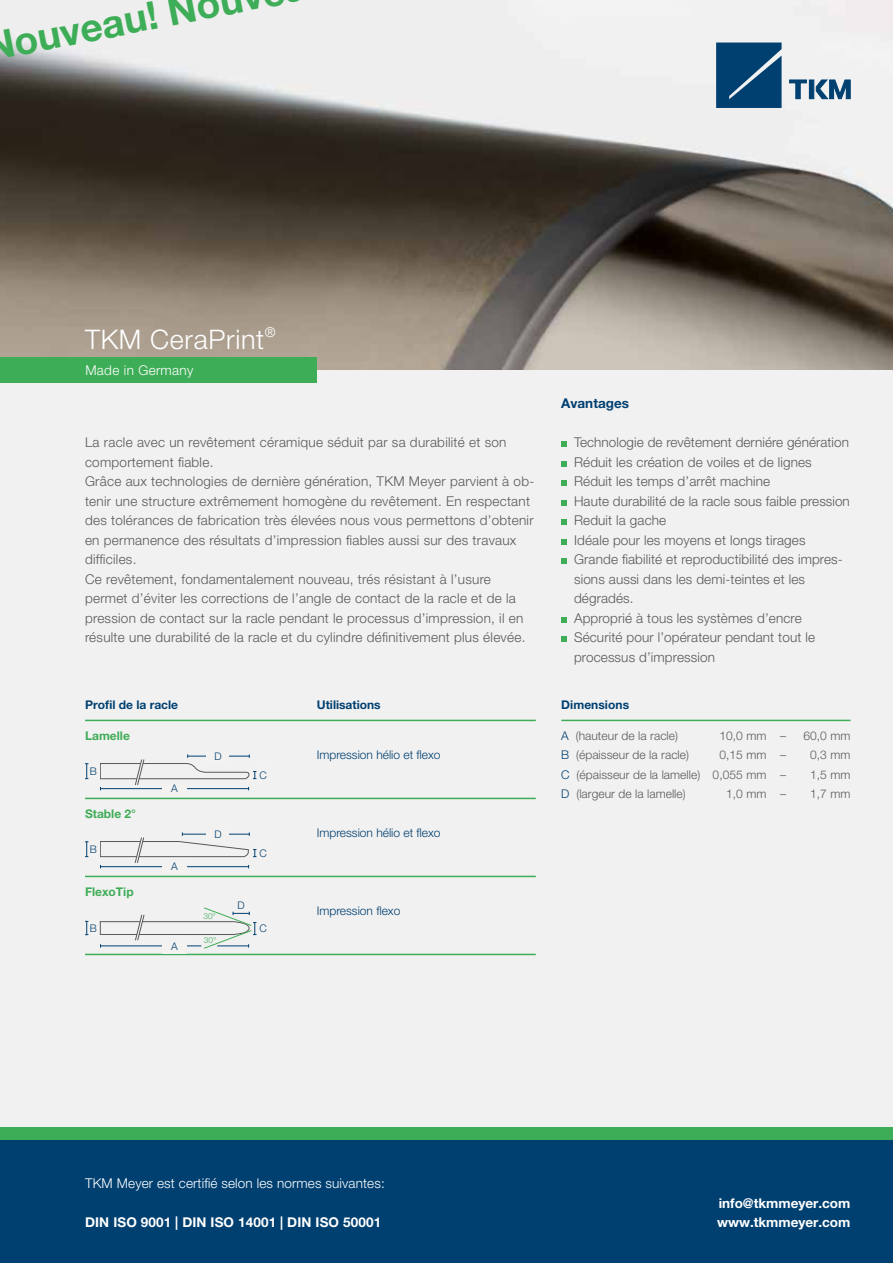
<style>
.page{position:relative;width:893px;height:1263px;background:#fff}
.page>*{position:absolute;margin:0;border:0;box-sizing:border-box;transform-origin:0 0}
.t1{font:700 39px "Helvetica Neue LT Pro";color:#3ead57}
.t2{font:300 27px "Helvetica Neue LT Pro";letter-spacing:.025em;color:#fff}
.t3{font:300 13.5px/19.5px "Helvetica Neue LT Pro";letter-spacing:.02em;color:#58595b}
.t4{font:700 13.5px/19.5px "Helvetica Neue LT Pro";letter-spacing:.005em;color:#fff}
.t5{font:300 13.5px "Helvetica Neue LT Pro";letter-spacing:.01em;color:#fff}
.t6{font:700 13.5px "Helvetica Neue LT Pro";color:#004071}
.t7{font:300 12px/19.5px "Helvetica Neue LT Pro";letter-spacing:.005em;color:#58595b}
.t8{font:300 12px "Helvetica Neue LT Pro";color:#004071}
.t9{font:700 12px "Helvetica Neue LT Pro";color:#004071}
.t10{font:700 12px "Helvetica Neue LT Pro";color:#3ead57}
.t11{font:300 10.5px "Helvetica Neue LT Pro";color:#004071}
.t12{font:300 8.25px "Helvetica Neue LT Pro";color:#3ead57}
.s1{color:#004071}
</style>
<div class="page">
<div style="left:0;top:1140px;width:893px;height:123px;background:#004071"></div>
<div style="left:0;top:1127px;width:893px;height:13px;background:#3ead57"></div>
<img style="left:0;top:0;width:893px;height:370px">
<svg style="left:716px;top:43px;width:66px;height:65px;background:#104c79"></svg>
<svg style="left:789px;top:80px;width:61px;height:19px"></svg>
<hr style="left:85px;top:720px;width:451px;height:1px;background:#3ead57">
<hr style="left:85px;top:798px;width:451px;height:1px;background:#3ead57">
<hr style="left:85px;top:876px;width:451px;height:1px;background:#3ead57">
<hr style="left:85px;top:954px;width:451px;height:1px;background:#3ead57">
<div style="left:162px;top:785px;width:25px;height:11px;background:#f3f2f1"></div>
<div style="left:207px;top:752px;width:22px;height:11px;background:#f3f2f1"></div>
<div style="left:260px;top:767px;width:9px;height:16px;background:#f3f2f1"></div>
<svg style="left:100px;top:754px;width:156px;height:36px"></svg>
<svg style="left:85px;top:763px;width:3px;height:16px"></svg>
<div style="left:90px;top:763px;width:9px;height:16px;background:#f3f2f1"></div>
<hr style="left:561px;top:720px;width:289px;height:1px;background:#3ead57">
<div style="left:162px;top:863px;width:25px;height:11px;background:#f3f2f1"></div>
<div style="left:207px;top:830px;width:22px;height:11px;background:#f3f2f1"></div>
<div style="left:260px;top:845px;width:9px;height:16px;background:#f3f2f1"></div>
<svg style="left:100px;top:832px;width:156px;height:36px"></svg>
<svg style="left:85px;top:841px;width:3px;height:16px"></svg>
<div style="left:90px;top:841px;width:9px;height:16px;background:#f3f2f1"></div>
<div style="left:162px;top:942px;width:25px;height:11px;background:#f3f2f1"></div>
<div style="left:260px;top:922px;width:9px;height:13px;background:#f3f2f1"></div>
<svg style="left:85px;top:921px;width:3px;height:14px"></svg>
<div style="left:90px;top:921px;width:9px;height:14px;background:#f3f2f1"></div>
<svg style="left:100px;top:907px;width:156px;height:42px"></svg>
<div style="left:0;top:357px;width:317px;height:26px;background:#3ead57"></div>
<svg style="left:561px;top:441px;width:6px;height:6px"></svg>
<svg style="left:561px;top:461px;width:6px;height:6px"></svg>
<svg style="left:561px;top:480px;width:6px;height:6px"></svg>
<svg style="left:561px;top:500px;width:6px;height:6px"></svg>
<svg style="left:561px;top:519px;width:6px;height:6px"></svg>
<svg style="left:561px;top:539px;width:6px;height:6px"></svg>
<svg style="left:561px;top:558px;width:6px;height:6px"></svg>
<svg style="left:561px;top:617px;width:6px;height:6px"></svg>
<svg style="left:561px;top:636px;width:6px;height:6px"></svg>
<h1 class="t1" style="left:9px;top:19px;width:234px;rotate:-11deg">ouveau! Nou</h1>
<h2 class="t2" style="left:85px;top:323px;width:192px">TKM CeraPrint<sup>®</sup></h2>
<p class="t5" style="left:85px;top:362px;width:110px">Made in Germany</p>
<p class="t3" style="left:85px;top:432px;width:451px">La racle avec un revêtement céramique séduit par sa durabilité et son comportement fiable.<br>Grâce aux technologies de dernière génération, TKM Meyer parvient à ob&shy;tenir une structure extrêmement homogène du revêtement. En respectant des tolérances de fabrication très élevées nous vous permettons d’obtenir en permanence des résultats d’impression fiables aussi sur des travaux difficiles.<br>Ce revêtement, fondamentalement nouveau, trés résistant à l’usure permet d’éviter les corrections de l’angle de contact de la racle et de la pression de contact sur la racle pendant le processus d’impression, il en résulte une durabilité de la racle et du cylindre définitivement plus élevée.</p>
<p class="t9" style="left:85px;top:698px;width:95px">Profil de la racle</p>
<p class="t10" style="left:85px;top:728px;width:46px">Lamelle</p>
<p class="t11" style="left:90px;top:765px;width:9px">B</p>
<p class="t10" style="left:85px;top:806px;width:53px">Stable 2°</p>
<p class="t11" style="left:90px;top:843px;width:9px">B</p>
<p class="t10" style="left:85px;top:884px;width:50px">FlexoTip</p>
<p class="t11" style="left:171px;top:782px;width:8px">A</p>
<p class="t11" style="left:171px;top:860px;width:8px">A</p>
<p class="t11" style="left:214px;top:750px;width:9px">D</p>
<p class="t11" style="left:260px;top:769px;width:9px">C</p>
<p class="t11" style="left:214px;top:828px;width:9px">D</p>
<p class="t11" style="left:260px;top:847px;width:9px">C</p>
<p class="t11" style="left:238px;top:899px;width:9px">D</p>
<p class="t12" style="left:203px;top:911px;width:14px">30°</p>
<p class="t12" style="left:204px;top:935px;width:14px">30°</p>
<p class="t11" style="left:90px;top:922px;width:9px">B</p>
<p class="t11" style="left:260px;top:922px;width:9px">C</p>
<p class="t11" style="left:171px;top:939px;width:8px">A</p>
<p class="t9" style="left:317px;top:698px;width:65px">Utilisations</p>
<p class="t8" style="left:317px;top:748px;width:125px">Impression hélio et flexo</p>
<p class="t8" style="left:317px;top:826px;width:125px">Impression hélio et flexo</p>
<p class="t8" style="left:317px;top:904px;width:85px">Impression flexo</p>
<p class="t6" style="left:561px;top:395px;width:69px">Avantages</p>
<p class="t3" style="left:574px;top:432px;width:277px">Technologie de revêtement derniére génération Réduit les création de voiles et de lignes Réduit les temps d’arrêt machine<br>Haute durabilité de la racle sous faible pression Reduit la gache<br>Idéale pour les moyens et longs tirages Grande fiabilité et reproductibilité des impres&shy;sions aussi dans les demi-teintes et les dégradés.<br>Approprié à tous les systèmes d’encre Sécurité pour l’opérateur pendant tout le processus d’impression</p>
<p class="t9" style="left:561px;top:698px;width:69px">Dimensions</p>
<p class="t7" style="left:561px;top:726px;width:140px"><span class="s1">A</span> (hauteur de la racle)<br><span class="s1">B</span> (épaisseur de la racle)<br><span class="s1">C</span> (épaisseur de la lamelle)<br><span class="s1">D</span> (largeur de la lamelle)</p>
<p class="t7" style="left:713px;top:726px;width:55px;text-align:right">10,0 mm<br>0,15 mm<br>0,055 mm<br>1,0 mm</p>
<p class="t7" style="left:803px;top:726px;width:49px;text-align:center">60,0 mm<br>0,3 mm<br>1,5 mm<br>1,7 mm</p>
<p class="t7" style="left:780px;top:726px;width:7px;text-align:justify">– – – –</p>
<p class="t5" style="left:85px;top:1175px;width:301px">TKM Meyer est certifié selon les normes suivantes:</p>
<p class="t4" style="left:85px;top:1212px;width:298px">DIN ISO 9001 | DIN ISO 14001 | DIN ISO 50001</p>
<p class="t4" style="left:717px;top:1193px;width:135px">info@tkmmeyer.com www.tkmmeyer.com</p>
</div>
